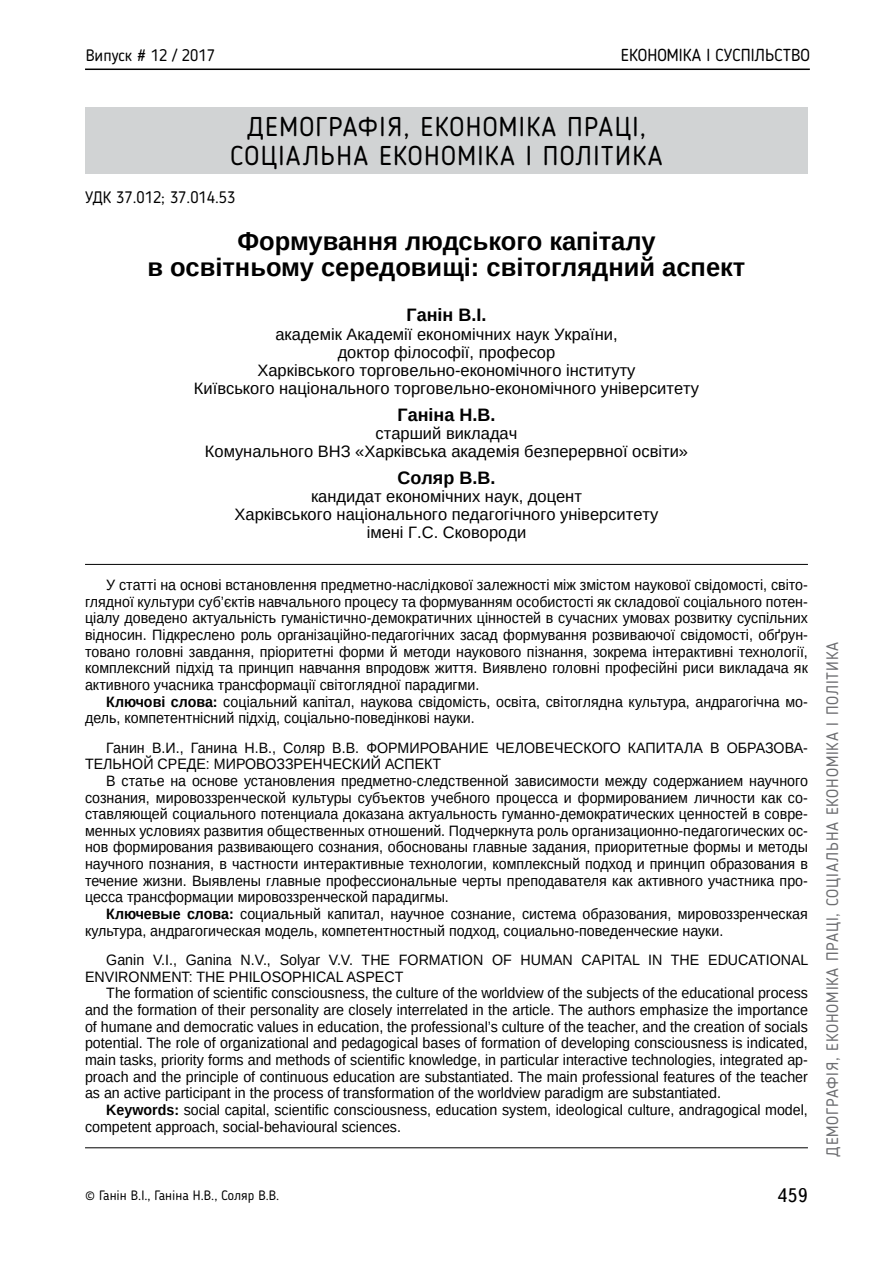
<style>
.page{position:relative;width:893px;height:1263px;background:#fff}
.page>*{position:absolute;margin:0;border:0;box-sizing:border-box;transform-origin:0 0}
.t1{font:27px/28.5px "Blogger Sans";letter-spacing:.05em;color:#000;text-align:center}
.t2{font:700 25.5px/25.5px "Arimo";color:#000;text-align:center}
.t3{font:19.5px "Ukrainian Text";color:#000}
.t4{font:700 18px "Arimo";color:#000}
.t5{font:17.25px "Blogger Sans";color:#000}
.t6{font:16.5px/18.1px "Arimo";color:#000;text-align:center}
.t7{font:16.5px "Blogger Sans";letter-spacing:.05em;color:#6d6e71}
.t8{font:16.5px "Blogger Sans";color:#000}
.t9{font:15px/16.6px "Arimo";color:#000;scale:.95 1}
.t10{font:13.5px "Blogger Sans";color:#000}
.s1{font-weight:700}
</style>
<div class="page">
<hr style="left:85px;top:69px;width:725px;height:1px;background:#000">
<div style="left:85px;top:107px;width:723px;height:66px;background:#d1d3d4"></div>
<hr style="left:85px;top:564px;width:723px;height:1px;background:#000">
<hr style="left:85px;top:1147px;width:723px;height:1px;background:#000">
<p class="t8" style="left:86px;top:45px;width:131px">Випуск # 12 / 2017</p>
<p class="t5" style="left:621px;top:45px;width:190px">ЕКОНОМІКА І СУСПІЛЬСТВО</p>
<h1 class="t1" style="left:230px;top:113px;width:434px">ДЕМОГРАФІЯ, ЕКОНОМІКА ПРАЦІ,<br>СОЦІАЛЬНА ЕКОНОМІКА І ПОЛІТИКА</h1>
<p class="t8" style="left:85px;top:188px;width:152px">УДК 37.012; 37.014.53</p>
<h2 class="t2" style="left:148px;top:229px;width:599px">Формування людського капіталу<br>в освітньому середовищі: світоглядний аспект</h2>
<p class="t4" style="left:406px;top:303px;width:81px">Ганін В.І.</p>
<p class="t6" style="left:194px;top:325px;width:507px">академік Академії економічних наук України,<br>доктор філософії, професор<br>Харківського торговельно-економічного інституту<br>Київського національного торговельно-економічного університету</p>
<p class="t4" style="left:397px;top:402px;width:99px">Ганіна Н.В.</p>
<p class="t6" style="left:205px;top:424px;width:485px">старший викладач<br>Комунального ВНЗ «Харківська академія безперервної освіти»</p>
<p class="t4" style="left:397px;top:465px;width:99px">Соляр В.В.</p>
<p class="t6" style="left:235px;top:487px;width:425px">кандидат економічних наук, доцент<br>Харківського національного педагогічного університету імені Г.С. Сковороди</p>
<p class="t9" style="left:85px;top:576px;width:762px;text-align:justify;text-indent:21px">У статті на основі встановлення предметно-наслідкової залежності між змістом наукової свідомості, світо&shy;глядної культури суб’єктів навчального процесу та формуванням особистості як складової соціального потен&shy;ціалу доведено актуальність гуманістично-демократичних цінностей в сучасних умовах розвитку суспільних відносин. Підкреслено роль організаційно-педагогічних засад формування розвиваючої свідомості, обґрун&shy;товано головні завдання, пріоритетні форми й методи наукового пізнання, зокрема інтерактивні технології, комплексний підхід та принцип навчання впродовж життя. Виявлено головні професійні риси викладача як активного учасника трансформації світоглядної парадигми.</p>
<p class="t9" style="left:85px;top:693px;width:762px;text-indent:21px"><span class="s1">Ключові слова:</span> соціальний капітал, наукова свідомість, освіта, світоглядна культура, андрагогічна мо&shy;дель, компетентнісний підхід, соціально-поведінкові науки.</p>
<p class="t9" style="left:85px;top:739px;width:762px;text-indent:21px">Ганин В.И., Ганина Н.В., Соляр В.В. ФОРМИРОВАНИЕ ЧЕЛОВЕЧЕСКОГО КАПИТАЛА В ОБРАЗОВА-<br>ТЕЛЬНОЙ СРЕДЕ: МИРОВОЗЗРЕНЧЕСКИЙ АСПЕКТ</p>
<p class="t9" style="left:85px;top:772px;width:762px;text-align:justify;text-indent:21px">В статье на основе установления предметно-следственной зависимости между содержанием научного сознания, мировоззренческой культуры субъектов учебного процесса и формированием личности как со&shy;ставляющей социального потенциала доказана актуальность гуманно-демократических ценностей в совре&shy;менных условиях развития общественных отношений. Подчеркнута роль организационно-педагогических ос&shy;нов формирования развивающего сознания, обоснованы главные задания, приоритетные формы и методы научного познания, в частности интерактивные технологии, комплексный подход и принцип образования в течение жизни. Выявлены главные профессиональные черты преподавателя как активного участника про&shy;цесса трансформации мировоззренческой парадигмы.</p>
<p class="t9" style="left:85px;top:906px;width:762px;text-indent:21px"><span class="s1">Ключевые слова:</span> социальный капитал, научное сознание, система образования, мировоззренческая культура, андрагогическая модель, компетентностный подход, социально-поведенческие науки.</p>
<p class="t9" style="left:85px;top:952px;width:763px;text-indent:21px">Ganin V.I., Ganina N.V., Solyar V.V. THE FORMATION OF HUMAN CAPITAL IN THE EDUCATIONAL<br>ENVIRONMENT: THE PHILOSOPHICAL ASPECT</p>
<p class="t9" style="left:85px;top:985px;width:762px;text-align:justify;text-indent:21px">The formation of scientific consciousness, the culture of the worldview of the subjects of the educational process and the formation of their personality are closely interrelated in the article. The authors emphasize the importance of humane and democratic values in education, the professional’s culture of the teacher, and the creation of socials potential. The role of organizational and pedagogical bases of formation of developing consciousness is indicated, main tasks, priority forms and methods of scientific knowledge, in particular interactive technologies, integrated ap&shy;proach and the principle of continuous education are substantiated. The main professional features of the teacher as an active participant in the process of transformation of the worldview paradigm are substantiated.</p>
<p class="t9" style="left:85px;top:1101px;width:762px;text-indent:21px"><span class="s1">Keywords:</span> social capital, scientific consciousness, education system, ideological culture, andragogical model, competent approach, social-behavioural sciences.</p>
<p class="t10" style="left:85px;top:1187px;width:196px">© Ганін В.І., Ганіна Н.В., Соляр В.В.</p>
<h3 class="t3" style="left:777px;top:1185px;width:32px">459</h3>
<p class="t7" style="left:822px;top:1157px;width:516px;rotate:-90deg">ДЕМОГРАФІЯ, ЕКОНОМІКА ПРАЦІ, СОЦІАЛЬНА ЕКОНОМІКА І ПОЛІТИКА</p>
</div>
